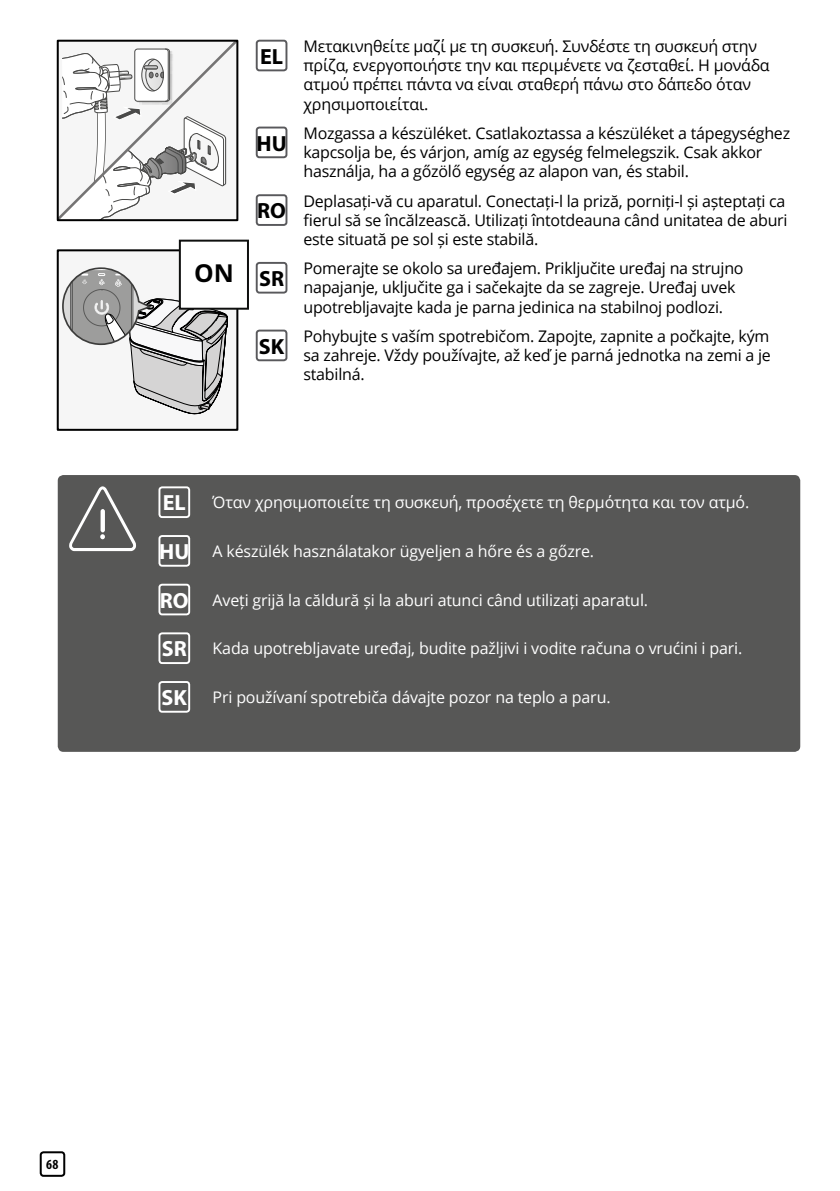
<style>
.page{position:relative;width:840px;height:1191px;background:#fff}
.page>*{position:absolute;margin:0;border:0;box-sizing:border-box;transform-origin:0 0}
.t1{font:700 24.8px "Open Sans";color:#000}
.t2{font:700 22px "Myriad Pro";color:#000}
.t3{font:16px/19.2px "Open Sans";letter-spacing:-.015em;color:#000}
.t4{font:16px "Open Sans";letter-spacing:-.01em;color:#fff}
.t5{font:700 condensed 14px "Myriad Pro";color:#000}
.s1{font-family:"Myriad Pro";font-weight:700;font-size:22px}
</style>
<div class="page">
<div style="left:40px;top:1151px;width:25px;height:25px;border:2px solid #000;border-radius:3px"></div>
<div style="left:58px;top:475px;width:741px;height:277px;background:#575756;border-radius:6px"></div>
<svg style="left:69px;top:486px;width:67px;height:65px"></svg>
<div style="left:100px;top:509px;width:5px;height:23px;background:#fff;border-radius:2px"></div>
<div style="left:158px;top:535px;width:32px;height:31px;border:2px solid #fff;border-radius:3px"></div>
<div style="left:158px;top:584px;width:32px;height:31px;border:2px solid #fff;border-radius:3px"></div>
<div style="left:158px;top:632px;width:32px;height:32px;border:2px solid #fff;border-radius:3px"></div>
<div style="left:158px;top:681px;width:32px;height:31px;border:2px solid #fff;border-radius:3px"></div>
<div style="left:158px;top:486px;width:32px;height:32px;border:2px solid #fff;border-radius:3px"></div>
<div style="left:255px;top:40px;width:32px;height:31px;border:2px solid #59595c;border-radius:3px"></div>
<div style="left:255px;top:127px;width:32px;height:31px;border:2px solid #59595c;border-radius:3px"></div>
<div style="left:255px;top:194px;width:32px;height:32px;border:2px solid #59595c;border-radius:3px"></div>
<div style="left:255px;top:262px;width:32px;height:31px;border:2px solid #59595c;border-radius:3px"></div>
<div style="left:255px;top:329px;width:32px;height:32px;border:2px solid #59595c;border-radius:3px"></div>
<div style="left:58px;top:250px;width:179px;height:180px;background:#f6f6f6"></div>
<svg style="left:62px;top:266px;width:166px;height:149px"></svg>
<div style="left:57px;top:249px;width:181px;height:182px;border:2px solid #000"></div>
<div style="left:180px;top:241px;width:68px;height:68px;background:#fff"></div>
<div style="left:179px;top:240px;width:70px;height:70px;border:2px solid #0f100f"></div>
<svg style="left:60px;top:43px;width:175px;height:175px"></svg>
<div style="left:57px;top:40px;width:181px;height:181px;border:2px solid #000"></div>
<h1 class="t1" style="left:194px;top:256px;width:41px">ON</h1>
<h2 class="t2" style="left:260px;top:42px;width:24px">EL</h2>
<h2 class="t2" style="left:256px;top:129px;width:32px">HU</h2>
<h2 class="t2" style="left:257px;top:196px;width:30px">RO</h2>
<h2 class="t2" style="left:259px;top:264px;width:26px">SR</h2>
<h2 class="t2" style="left:259px;top:332px;width:27px">SK</h2>
<p class="t3" style="left:303px;top:36px;width:467px">Μετακινηθείτε μαζί με τη συσκευή. Συνδέστε τη συσκευή στην πρίζα, ενεργοποιήστε την και περιμένετε να ζεσταθεί. Η μονάδα ατμού πρέπει πάντα να είναι σταθερή πάνω στο δάπεδο όταν χρησιμοποιείται.</p>
<p class="t3" style="left:303px;top:123px;width:488px">Mozgassa a készüléket. Csatlakoztassa a készüléket a tápegységhez kapcsolja be, és várjon, amíg az egység felmelegszik. Csak akkor használja, ha a gőzölő egység az alapon van, és stabil.</p>
<p class="t3" style="left:303px;top:191px;width:485px">Deplasați-vă cu aparatul. Conectați-l la priză, porniți-l și așteptați ca fierul să se încălzească. Utilizați întotdeauna când unitatea de aburi este situată pe sol și este stabilă.</p>
<p class="t3" style="left:303px;top:258px;width:441px">Pomerajte se okolo sa uređajem. Priključite uređaj na strujno napajanje, uključite ga i sačekajte da se zagreje. Uređaj uvek upotrebljavajte kada je parna jedinica na stabilnoj podlozi.</p>
<p class="t3" style="left:303px;top:326px;width:468px;text-align:justify">Pohybujte s vaším spotrebičom. Zapojte, zapnite a počkajte, kým sa zahreje. Vždy používajte, až keď je parná jednotka na zemi a je stabilná.</p>
<p class="t4" style="left:163px;top:491px;width:587px"><span class="s1">EL</span> Όταν χρησιμοποιείτε τη συσκευή, προσέχετε τη θερμότητα και τον ατμό.</p>
<p class="t4" style="left:159px;top:540px;width:436px"><span class="s1">HU</span> A készülék használatakor ügyeljen a hőre és a gőzre.</p>
<p class="t4" style="left:160px;top:589px;width:489px"><span class="s1">RO</span> Aveți grijă la căldură și la aburi atunci când utilizați aparatul.</p>
<p class="t4" style="left:162px;top:637px;width:581px"><span class="s1">SR</span> Kada upotrebljavate uređaj, budite pažljivi i vodite računa o vrućini i pari.</p>
<p class="t4" style="left:161px;top:686px;width:450px"><span class="s1">SK</span> Pri používaní spotrebiča dávajte pozor na teplo a paru.</p>
<p class="t5" style="left:46px;top:1155px;width:14px">68</p>
</div>
